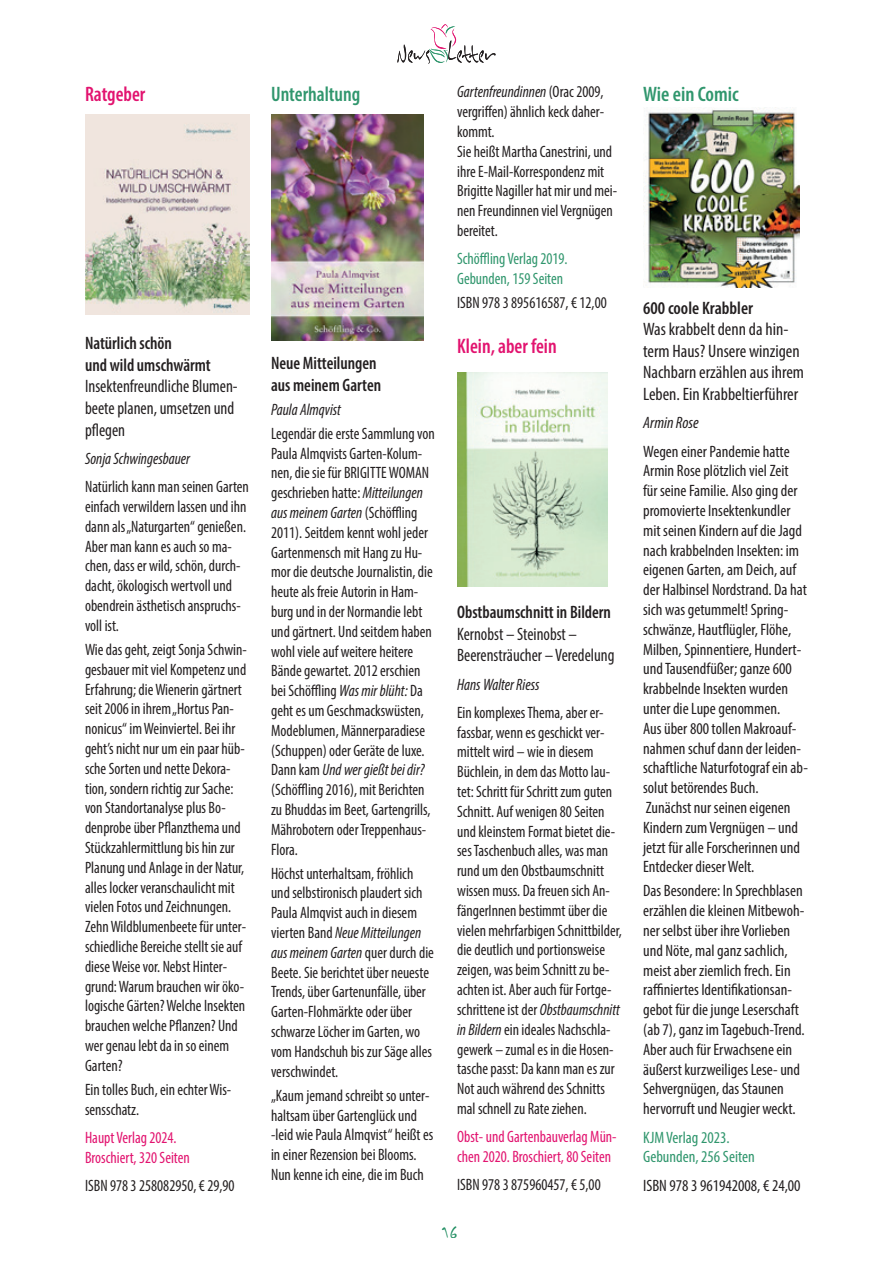
<style>
.page{position:relative;width:893px;height:1263px;background:#fff}
.page>*{position:absolute;margin:0;border:0;box-sizing:border-box;transform-origin:0 0}
.t1{font:600 condensed 21px "Myriad Pro";color:#e2136f;scale:.95 1}
.t2{font:600 condensed 21px "Myriad Pro";color:#30966d;scale:.95 1}
.t3{font:600 condensed 21px "Myriad Pro";color:#30966d}
.t4{font:21px "Inkburrow";color:#30966d}
.t5{font:condensed 18px/21.6px "Myriad Pro";color:#231f20}
.t6{font:600 condensed 18px/21.6px "Myriad Pro";color:#231f20;scale:.95 1}
.t7{font:condensed 18px/21.6px "Myriad Pro";color:#231f20;scale:.95 1}
.t8{font:condensed 18px/21.6px "Myriad Pro";color:#231f20;scale:.94 1}
.t9{font:600 condensed 18px "Myriad Pro";color:#231f20}
.t10{font:condensed 16.5px/19.8px "Myriad Pro";color:#231f20;scale:.95 1}
.t11{font:condensed 16.5px/19.8px "Myriad Pro";color:#231f20}
.t12{font:condensed 16.5px/19.8px "Myriad Pro";color:#e2136f;scale:.95 1}
.t13{font:italic condensed 16.5px "Myriad Pro";color:#231f20;scale:.95 1}
.t14{font:condensed 16.5px/19.8px "Myriad Pro";color:#30966d;scale:.95 1}
.t15{font:condensed 16.5px/19.8px "Myriad Pro";color:#30966d}
.t16{font:italic condensed 16.5px "Myriad Pro";color:#231f20}
.s1{font-style:italic}
</style>
<div class="page">
<svg style="left:397px;top:24px;width:99px;height:40px"></svg>
<img style="left:85px;top:115px;width:165px;height:199px">
<img style="left:457px;top:372px;width:151px;height:215px">
<img style="left:271px;top:115px;width:152px;height:225px">
<img style="left:643px;top:108px;width:156px;height:180px">
<p class="t1" style="left:85px;top:81px;width:65px">Ratgeber</p>
<p class="t6" style="left:85px;top:332px;width:134px">Natürlich schön<br>und wild umschwärmt</p>
<p class="t7" style="left:85px;top:375px;width:162px">Insektenfreundliche Blumen&shy;beete planen, umsetzen und pflegen</p>
<p class="t13" style="left:85px;top:448px;width:112px">Sonja Schwingesbauer</p>
<p class="t10" style="left:85px;top:477px;width:174px">Natürlich kann man seinen Garten einfach verwildern lassen und ihn dann als „Naturgarten“ genießen.<br>Aber man kann es auch so ma&shy;chen, dass er wild, schön, durch&shy;dacht, ökologisch wertvoll und obendrein ästhetisch anspruchs&shy;voll ist.</p>
<p class="t10" style="left:85px;top:639px;width:172px">Wie das geht, zeigt Sonja Schwin&shy;gesbauer mit viel Kompetenz und<br>Erfahrung; die Wienerin gärtnert seit 2006 in ihrem „Hortus Pan&shy;nonicus“ im Weinviertel. Bei ihr geht’s nicht nur um ein paar hüb&shy;sche Sorten und nette Dekora&shy;tion, sondern richtig zur Sache: von Standortanalyse plus Bo&shy;denprobe über Pflanzthema und<br>Stückzahlermittlung bis hin zur<br>Planung und Anlage in der Natur, alles locker veranschaulicht mit vielen Fotos und Zeichnungen.<br>Zehn Wildblumenbeete für unter&shy;schiedliche Bereiche stellt sie auf diese Weise vor. Nebst Hinter&shy;grund: Warum brauchen wir öko&shy;logische Gärten? Welche Insekten brauchen welche Pflanzen? Und wer genau lebt da in so einem<br>Garten?</p>
<p class="t10" style="left:85px;top:1079px;width:155px">Ein tolles Buch, ein echter Wis&shy;sensschatz.</p>
<p class="t12" style="left:85px;top:1127px;width:112px">Haupt Verlag 2024.<br>Broschiert, 320 Seiten</p>
<p class="t10" style="left:85px;top:1175px;width:159px">ISBN 978 3 258082950, € 29,90</p>
<p class="t2" style="left:271px;top:81px;width:95px">Unterhaltung</p>
<p class="t6" style="left:271px;top:352px;width:117px">Neue Mitteilungen aus meinem Garten</p>
<p class="t13" style="left:271px;top:399px;width:75px">Paula Almqvist</p>
<p class="t10" style="left:271px;top:423px;width:174px">Legendär die erste Sammlung von<br>Paula Almqvists Garten-Kolum&shy;nen, die sie für BRIGITTE WOMAN geschrieben hatte: <span class="s1">Mitteilungen aus meinem Garten</span> (Schöffling<br>2011). Seitdem kennt wohl jeder<br>Gartenmensch mit Hang zu Hu&shy;mor die deutsche Journalistin, die heute als freie Autorin in Ham&shy;burg und in der Normandie lebt und gärtnert. Und seitdem haben wohl viele auf weitere heitere<br>Bände gewartet. 2012 erschien bei Schöffling <span class="s1">Was mir blüht:</span> Da geht es um Geschmackswüsten,<br>Modeblumen, Männerparadiese (Schuppen) oder Geräte de luxe.<br>Dann kam <span class="s1">Und wer gießt bei dir? </span>(Schöffling 2016), mit Berichten zu Bhuddas im Beet, Gartengrills,<br>Mährobotern oder Treppenhaus-<br>Flora.</p>
<p class="t10" style="left:271px;top:863px;width:173px">Höchst unterhaltsam, fröhlich und selbstironisch plaudert sich<br>Paula Almqvist auch in diesem vierten Band <span class="s1">Neue Mitteilungen aus meinem Garten</span> quer durch die<br>Beete. Sie berichtet über neueste<br>Trends, über Gartenunfälle, über<br>Garten-Flohmärkte oder über schwarze Löcher im Garten, wo vom Handschuh bis zur Säge alles verschwindet.</p>
<p class="t10" style="left:271px;top:1085px;width:172px">„Kaum jemand schreibt so unter&shy;haltsam über Gartenglück und -leid wie Paula Almqvist“ heißt es in einer Rezension bei Blooms.<br>Nun kenne ich eine, die im Buch</p>
<p class="t10" style="left:457px;top:82px;width:170px"><span class="s1">Gartenfreundinnen</span> (Orac 2009, vergriffen) ähnlich keck daher&shy;kommt.<br>Sie heißt Martha Canestrini, und ihre E-Mail-Korrespondenz mit<br>Brigitte Nagiller hat mir und mei&shy;nen Freundinnen viel Vergnügen bereitet.</p>
<p class="t14" style="left:457px;top:249px;width:118px">Schöffling Verlag 2019.<br>Gebunden, 159 Seiten</p>
<p class="t10" style="left:457px;top:293px;width:159px">ISBN 978 3 895616587, € 12,00</p>
<p class="t1" style="left:457px;top:333px;width:106px">Klein, aber fein</p>
<p class="t6" style="left:457px;top:601px;width:164px">Obstbaumschnitt in Bildern</p>
<p class="t8" style="left:457px;top:623px;width:169px">Kernobst – Steinobst –<br>Beerensträucher – Veredelung</p>
<p class="t13" style="left:457px;top:674px;width:88px">Hans Walter Riess</p>
<p class="t10" style="left:457px;top:702px;width:175px">Ein komplexes Thema, aber er&shy;fassbar, wenn es geschickt ver&shy;mittelt wird – wie in diesem<br>Büchlein, in dem das Motto lau&shy;tet: Schritt für Schritt zum guten<br>Schnitt. Auf wenigen 80 Seiten und kleinstem Format bietet die&shy;ses Taschenbuch alles, was man rund um den Obstbaumschnitt wissen muss. Da freuen sich An&shy;fängerInnen bestimmt über die vielen mehrfarbigen Schnittbilder, die deutlich und portionsweise zeigen, was beim Schnitt zu be&shy;achten ist. Aber auch für Fortge&shy;schrittene ist der <span class="s1">Obstbaumschnitt in Bildern</span> ein ideales Nachschla&shy;gewerk – zumal es in die Hosen&shy;tasche passt: Da kann man es zur<br>Not auch während des Schnitts mal schnell zu Rate ziehen.</p>
<p class="t12" style="left:457px;top:1127px;width:169px">Obst- und Gartenbauverlag Mün&shy;chen 2020. Broschiert, 80 Seiten</p>
<p class="t10" style="left:457px;top:1175px;width:153px">ISBN 978 3 875960457, € 5,00</p>
<p class="t4" style="left:442px;top:1220px;width:18px">16</p>
<p class="t3" style="left:643px;top:81px;width:97px">Wie ein Comic</p>
<p class="t9" style="left:643px;top:296px;width:111px">600 coole Krabbler</p>
<p class="t5" style="left:643px;top:318px;width:162px">Was krabbelt denn da hin&shy;term Haus? Unsere winzigen<br>Nachbarn erzählen aus ihrem<br>Leben. Ein Krabbeltierführer</p>
<p class="t16" style="left:643px;top:413px;width:57px">Armin Rose</p>
<p class="t11" style="left:643px;top:441px;width:166px">Wegen einer Pandemie hatte<br>Armin Rose plötzlich viel Zeit<br>für seine Familie. Also ging der promovierte Insektenkundler mit seinen Kindern auf die Jagd nach krabbelnden Insekten: im eigenen Garten, am Deich, auf der Halbinsel Nordstrand. Da hat sich was getummelt! Spring&shy;schwänze, Hautflügler, Flöhe,<br>Milben, Spinnentiere, Hundert&shy;und Tausendfüßer; ganze 600 krabbelnde Insekten wurden unter die Lupe genommen.<br>Aus über 800 tollen Makroauf&shy;nahmen schuf dann der leiden&shy;schaftliche Naturfotograf ein ab&shy;solut betörendes Buch.<br>Zunächst nur seinen eigenen<br>Kindern zum Vergnügen – und jetzt für alle Forscherinnen und<br>Entdecker dieser Welt.</p>
<p class="t11" style="left:643px;top:881px;width:163px">Das Besondere: In Sprechblasen erzählen die kleinen Mitbewoh&shy;ner selbst über ihre Vorlieben und Nöte, mal ganz sachlich, meist aber ziemlich frech. Ein raffiniertes Identifikationsan&shy;gebot für die junge Leserschaft (ab 7), ganz im Tagebuch-Trend.<br>Aber auch für Erwachsene ein äußerst kurzweiliges Lese- und<br>Sehvergnügen, das Staunen hervorruft und Neugier weckt.</p>
<p class="t15" style="left:643px;top:1127px;width:113px">KJM Verlag 2023.<br>Gebunden, 256 Seiten</p>
<p class="t11" style="left:643px;top:1175px;width:159px">ISBN 978 3 961942008, € 24,00</p>
</div>
